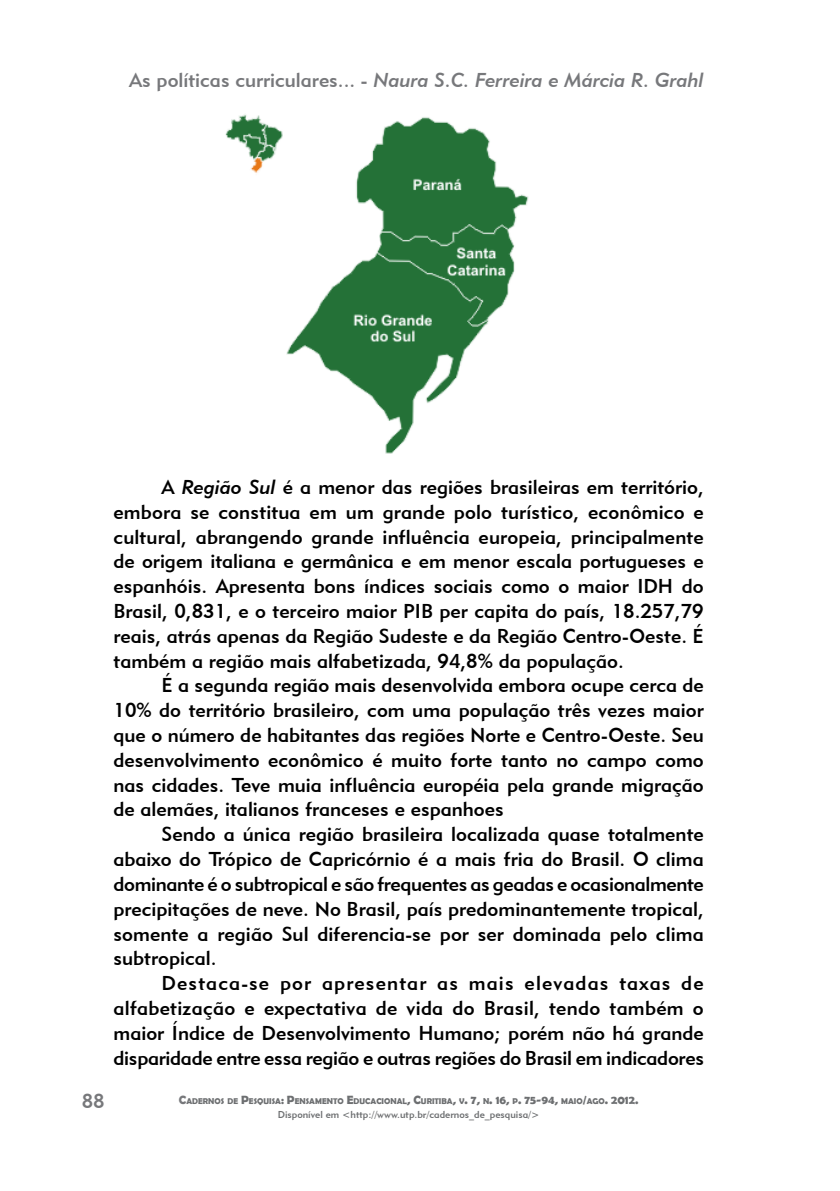
<style>
.page{position:relative;width:840px;height:1191px;background:#fff}
.page>*{position:absolute;margin:0;border:0;box-sizing:border-box;transform-origin:0 0}
.t1{font:20px/24.8px "Geometric 415 BT Medium A";color:#000;text-align:justify}
.t2{font:20px "Geometric 415 BT Medium Italic A";color:#77787b}
.t3{font:20px "Geometric 415 BT Medium A";color:#77787b}
.t4{font:10px "Geometric 415 BT Medium A";color:#6d6f71}
.t5{font:700 8.4px "Berlin Sans FB Demi";color:#6d6f71}
.s1{font-family:"Geometric 415 BT Medium A"}
.s2{font-family:"Geometric 415 BT Medium Italic A"}
.s3{font-size:12px;color:#77787b}
.s4{font-size:12px}
</style>
<div class="page">
<img style="left:225px;top:114px;width:304px;height:340px">
<p class="t2" style="left:129px;top:68px;width:576px"><span class="s1">As políticas curriculares... -</span> Naura S.C. Ferreira e Márcia R. Grahl</p>
<p class="t1" style="left:113px;top:474px;width:591px;text-indent:48px">A <span class="s2">Região Sul</span> é a menor das regiões brasileiras em território, embora se constitua em um grande polo turístico, econômico e cultural, abrangendo grande influência europeia, principalmente de origem italiana e germânica e em menor escala portugueses e espanhóis. Apresenta bons índices sociais como o maior IDH do Brasil, 0,831, e o terceiro maior PIB per capita do país, 18.257,79 reais, atrás apenas da Região Sudeste e da Região Centro-Oeste. É também a região mais alfabetizada, 94,8% da população.</p>
<p class="t1" style="left:113px;top:673px;width:591px;text-indent:48px">É a segunda região mais desenvolvida embora ocupe cerca de 10% do território brasileiro, com uma população três vezes maior que o número de habitantes das regiões Norte e Centro-Oeste. Seu desenvolvimento econômico é muito forte tanto no campo como nas cidades. Teve muia influência européia pela grande migração de alemães, italianos franceses e espanhoes</p>
<p class="t1" style="left:113px;top:821px;width:591px;text-indent:48px">Sendo a única região brasileira localizada quase totalmente abaixo do Trópico de Capricórnio é a mais fria do Brasil. O clima dominante é o subtropical e são frequentes as geadas e ocasionalmente precipitações de neve. No Brasil, país predominantemente tropical, somente a região Sul diferencia-se por ser dominada pelo clima subtropical.</p>
<p class="t1" style="left:113px;top:970px;width:591px;text-indent:48px">Destaca-se por apresentar as mais elevadas taxas de alfabetização e expectativa de vida do Brasil, tendo também o maior Índice de Desenvolvimento Humano; porém não há grande disparidade entre essa região e outras regiões do Brasil em indicadores</p>
<p class="t3" style="left:82px;top:1088px;width:24px">88</p>
<p class="t5" style="left:179px;top:1096px;width:461px"><span class="s3">C</span>ADERNOS DE <span class="s4">P</span>ESQUISA<span class="s4">: P</span>ENSAMENTO <span class="s4">E</span>DUCACIONAL<span class="s4">, C</span>URITIBA<span class="s4">,</span> V<span class="s4">. 7,</span> N<span class="s4">. 16,</span> P<span class="s4">. 75-94,</span> MAIO<span class="s4">/</span>AGO<span class="s4">. 2012.</span></p>
<p class="t4" style="left:277px;top:1108px;width:263px">Disponível em &lt;http://www.utp.br/cadernos_de_pesquisa/&gt;</p>
</div>
